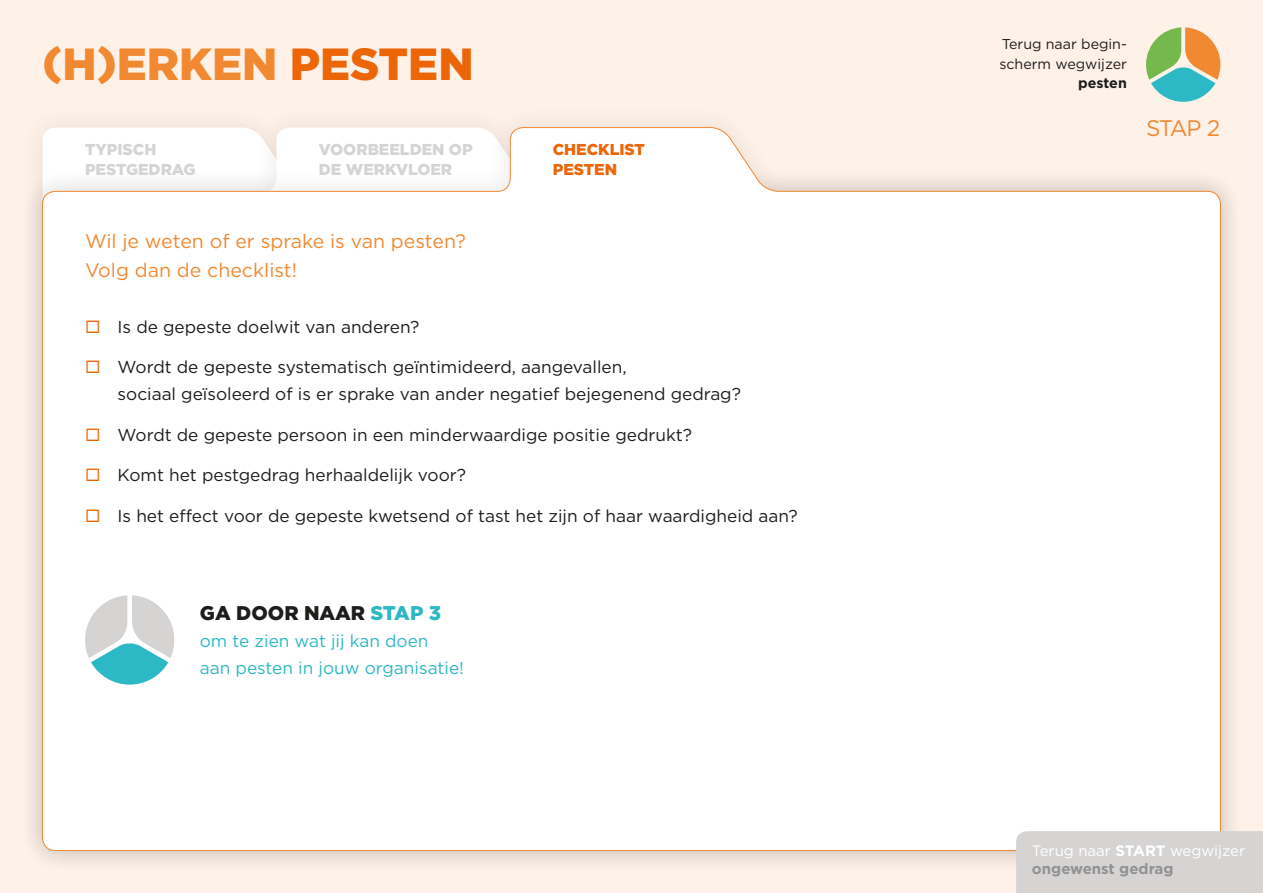
<style>
.page{position:relative;width:1263px;height:893px;background:#fef1e8}
.page>*{position:absolute;margin:0;border:0;box-sizing:border-box;transform-origin:0 0}
.t1{font:900 45px "Gotham";color:#f18932}
.t2{font:22.5px "Gotham";color:#f18932}
.t3{font:900 19.8px "Gotham";color:#1d1d1b}
.t4{font:19.5px/28.5px "Gotham";color:#f18932}
.t5{font:17.25px/27px "Gotham";color:#1d1d1b}
.t6{font:17.25px/27px "Gotham";color:#2db8c5}
.t7{font:900 15.75px/19.5px "Gotham";color:#d6d3d3}
.t8{font:900 15.75px/19.5px "Gotham";color:#ec6608}
.t9{font:15px/18px "Gotham";color:#fff}
.t10{font:14.25px/19.5px "Gotham";color:#1d1d1b}
.t11{font:700 14.25px "Gotham";color:#1d1d1b}
.s1{color:#ec6608}
.s2{color:#2db8c5}
.s3{font-weight:700}
.s4{font-weight:700;color:#929292}
</style>
<div class="page">
<div style="left:18px;top:103px;width:1227px;height:772px;background:#1d1d1b;opacity:.1"></div>
<div style="left:42px;top:127px;width:1179px;height:724px;background:#fff"></div>
<svg style="left:1146px;top:27px;width:74px;height:75px"></svg>
<svg style="left:85px;top:595px;width:89px;height:90px;background:#b7d9dc"></svg>
<div style="left:1016px;top:831px;width:247px;height:62px;background:#d6d3d3"></div>
<h1 class="t1" style="left:43px;top:38px;width:433px">(H)ERKEN <span class="s1">PESTEN</span></h1>
<p class="t10" style="left:999px;top:34px;width:129px">Terug naar begin&shy;scherm wegwijzer</p>
<p class="t11" style="left:1078px;top:75px;width:50px">pesten</p>
<p class="t7" style="left:85px;top:140px;width:112px">TYPISCH<br>PESTGEDRAG</p>
<p class="t7" style="left:319px;top:140px;width:155px">VOORBEELDEN OP<br>DE WERKVLOER</p>
<p class="t8" style="left:553px;top:140px;width:94px">CHECKLIST<br>PESTEN</p>
<h2 class="t2" style="left:1146px;top:116px;width:76px">STAP 2</h2>
<p class="t4" style="left:85px;top:227px;width:382px">Wil je weten of er sprake is van pesten?<br>Volg dan de checklist!</p>
<p class="t5" style="left:85px;top:313px;width:336px"><span class="s1">◻</span> Is de gepeste doelwit van anderen?</p>
<p class="t5" style="left:118px;top:353px;width:625px;text-indent:-33px"><span class="s1">◻</span> Wordt de gepeste systematisch geïntimideerd, aangevallen,<br>sociaal geïsoleerd of is er sprake van ander negatief bejegenend gedrag?</p>
<p class="t5" style="left:85px;top:421px;width:608px"><span class="s1">◻</span> Wordt de gepeste persoon in een minderwaardige positie gedrukt?</p>
<p class="t5" style="left:85px;top:461px;width:382px"><span class="s1">◻</span> Komt het pestgedrag herhaaldelijk voor?</p>
<p class="t5" style="left:85px;top:502px;width:714px"><span class="s1">◻</span> Is het effect voor de gepeste kwetsend of tast het zijn of haar waardigheid aan?</p>
<p class="t3" style="left:200px;top:602px;width:243px">GA DOOR NAAR <span class="s2">STAP 3</span></p>
<p class="t6" style="left:200px;top:627px;width:265px">om te zien wat jij kan doen<br>aan pesten in jouw organisatie!</p>
<p class="t9" style="left:1032px;top:842px;width:215px">Terug naar <span class="s3">START</span> wegwijzer <span class="s4">ongewenst gedrag</span></p>
</div>
